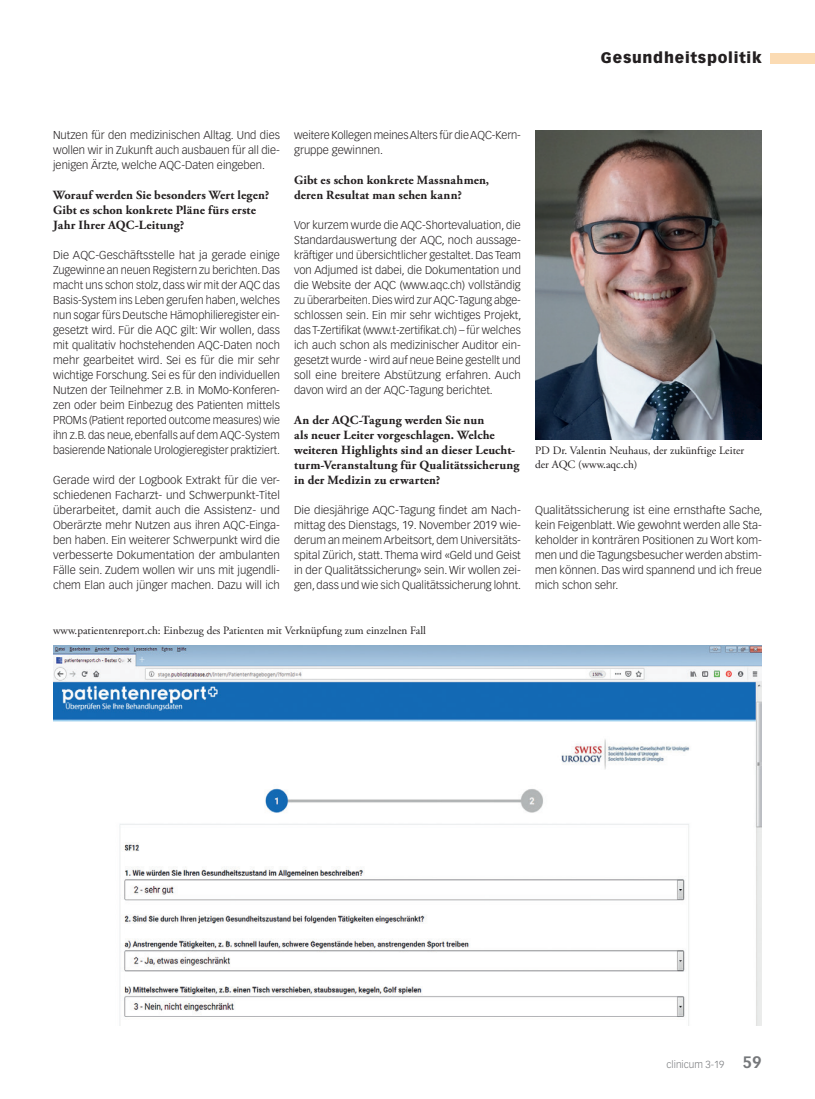
<style>
.page{position:relative;width:815px;height:1099px;background:#fff}
.page>*{position:absolute;margin:0;border:0;box-sizing:border-box;transform-origin:0 0}
.t1{font:900 15px "Vectora LT Std";letter-spacing:.05em;color:#231f20}
.Interviewfragen_ohne{font:700 12.5px/15px "Adobe Garamond Pro";letter-spacing:.01em;color:#231f20}
.Lauftext{font:300 11.25px/15px "Vectora LT Std";color:#231f20;text-align:justify}
.Legende{font:11.25px/13.5px "Adobe Garamond Pro";color:#231f20}
.t2{font:300 10px "Vectora LT Std";color:#76787b}
.s1{font-weight:700;font-size:16.25px}
</style>
<div class="page">
<div style="left:770px;top:53px;width:45px;height:10px;background:#fbdbb3"></div>
<img style="left:53px;top:645px;width:709px;height:380px">
<img style="left:535px;top:130px;width:227px;height:309px">
<h1 class="t1" style="left:601px;top:49px;width:162px">Gesundheitspolitik</h1>
<p class="Lauftext" style="left:53px;top:128px;width:228px">Nutzen für den medizinischen Alltag. Und dies wollen wir in Zukunft auch ausbauen für all die&shy;jenigen Ärzte, welche AQC-Daten eingeben.</p>
<p class="Interviewfragen_ohne" style="left:53px;top:188px;width:218px">Worauf werden Sie besonders Wert legen?<br>Gibt es schon konkrete Pläne fürs erste<br>Jahr Ihrer AQC-Leitung?</p>
<p class="Lauftext" style="left:53px;top:248px;width:228px">Die AQC-Geschäftsstelle hat ja gerade einige Zugewinne an neuen Registern zu berichten. Das macht uns schon stolz, dass wir mit der AQC das Basis-System ins Leben gerufen haben, welches nun sogar fürs Deutsche Hämophilieregister ein&shy;gesetzt wird. Für die AQC gilt: Wir wollen, dass mit qualitativ hochstehenden AQC-Daten noch mehr gearbeitet wird. Sei es für die mir sehr wichtige Forschung. Sei es für den individuellen Nutzen der Teilnehmer z.B. in MoMo-Konferen&shy;zen oder beim Einbezug des Patienten mittels PROMs (Patient reported outcome measures) wie ihn z.B. das neue, ebenfalls auf dem AQC-System basierende Nationale Urologieregister praktiziert.</p>
<p class="Lauftext" style="left:53px;top:473px;width:228px">Gerade wird der Logbook Extrakt für die ver&shy;schiedenen Facharzt- und Schwerpunkt-Titel überarbeitet, damit auch die Assistenz- und Oberärzte mehr Nutzen aus ihren AQC-Einga&shy;ben haben. Ein weiterer Schwerpunkt wird die verbesserte Dokumentation der ambulanten Fälle sein. Zudem wollen wir uns mit jugendli&shy;chem Elan auch jünger machen. Dazu will ich</p>
<p class="Legende" style="left:53px;top:624px;width:374px">www.patientenreport.ch: Einbezug des Patienten mit Verknüpfung zum einzelnen Fall</p>
<p class="Lauftext" style="left:294px;top:128px;width:228px">weitere Kollegen meines Alters für die AQC-Kern&shy;gruppe gewinnen.</p>
<p class="Interviewfragen_ohne" style="left:294px;top:173px;width:197px">Gibt es schon konkrete Massnahmen, deren Resultat man sehen kann?</p>
<p class="Lauftext" style="left:294px;top:218px;width:229px">Vor kurzem wurde die AQC-Shortevaluation, die Standardauswertung der AQC, noch aussage&shy;kräftiger und übersichtlicher gestaltet. Das Team von Adjumed ist dabei, die Dokumentation und die Website der AQC (www.aqc.ch) vollständig zu überarbeiten. Dies wird zur AQC-Tagung abge&shy;schlossen sein. Ein mir sehr wichtiges Projekt, das T-Zertifikat (www.t-zertifikat.ch) – für welches ich auch schon als medizinischer Auditor ein&shy;gesetzt wurde - wird auf neue Beine gestellt und soll eine breitere Abstützung erfahren. Auch davon wird an der AQC-Tagung berichtet.</p>
<p class="Interviewfragen_ohne" style="left:294px;top:413px;width:227px">An der AQC-Tagung werden Sie nun<br>als neuer Leiter vorgeschlagen. Welche weiteren Highlights sind an dieser Leucht&shy;turm-Veranstaltung für Qualitätssicherung in der Medizin zu erwarten?</p>
<p class="Lauftext" style="left:294px;top:503px;width:229px">Die diesjährige AQC-Tagung findet am Nach&shy;mittag des Dienstags, 19. November 2019 wie&shy;derum an meinem Arbeitsort, dem Universitäts&shy;spital Zürich, statt. Thema wird «Geld und Geist in der Qualitätssicherung» sein. Wir wollen zei&shy;gen, dass und wie sich Qualitätssicherung lohnt.</p>
<p class="Lauftext" style="left:535px;top:503px;width:229px">Qualitätssicherung ist eine ernsthafte Sache, kein Feigenblatt. Wie gewohnt werden alle Sta&shy;keholder in konträren Positionen zu Wort kom&shy;men und die Tagungsbesucher werden abstim&shy;men können. Das wird spannend und ich freue mich schon sehr.</p>
<p class="Legende" style="left:535px;top:444px;width:211px">PD Dr. Valentin Neuhaus, der zukünftige Leiter der AQC (www.aqc.ch)</p>
<p class="t2" style="left:667px;top:1058px;width:97px">clinicum 3-19 <span class="s1">59</span></p>
</div>
